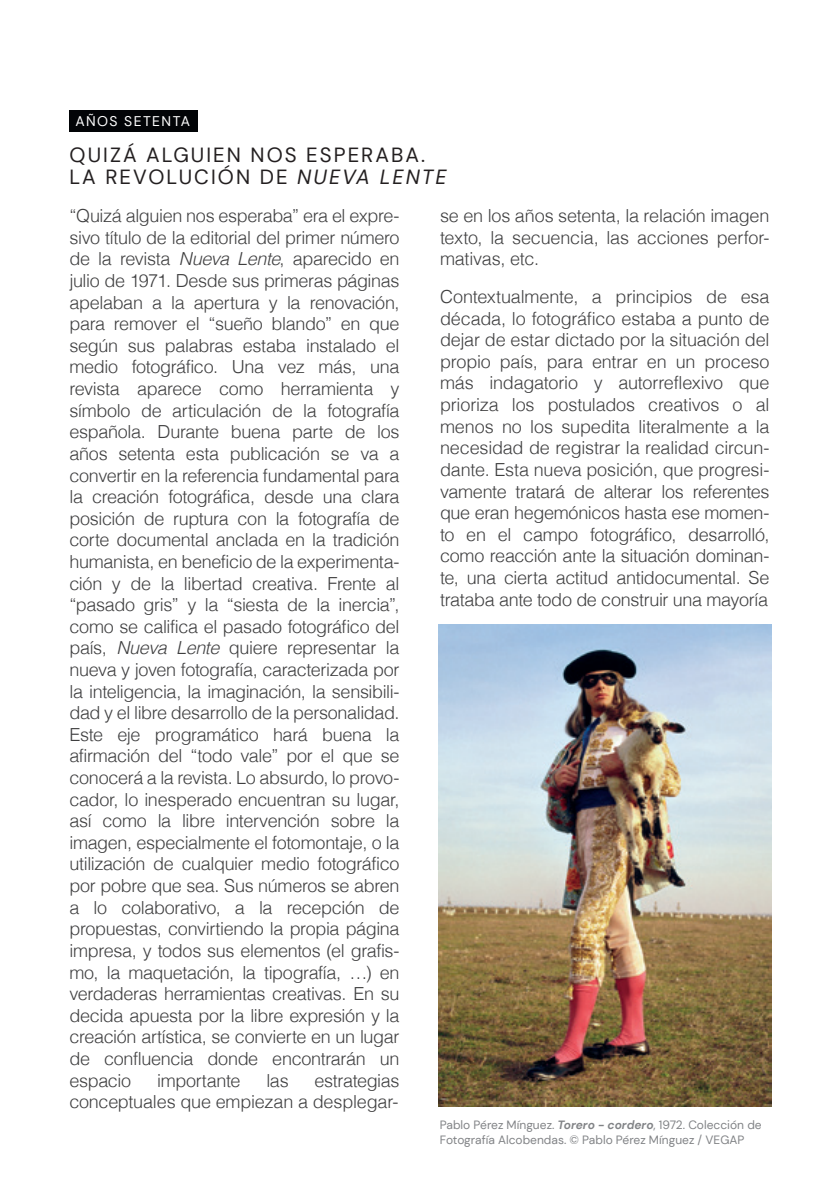
<style>
.page{position:relative;width:840px;height:1191px;background:#fff}
.page>*{position:absolute;margin:0;border:0;box-sizing:border-box;transform-origin:0 0}
.t1{font:20.4px/22.6px "DM Sans";letter-spacing:.1em;color:#231f20}
.t2{font:300 18px/21.6px "Helvetica";letter-spacing:-.015em;color:#3f3f40;text-align:justify}
.t3{font:14px "DM Sans";letter-spacing:.1em;color:#fff}
.t4{font:12px/14.4px "DM Sans";color:#818386}
.s1{font-style:italic}
.s2{font-weight:700;font-style:italic}
</style>
<div class="page">
<div style="left:69px;top:111px;width:128px;height:21px;background:#020407"></div>
<img style="left:438px;top:624px;width:332px;height:482px">
<p class="t3" style="left:75px;top:112px;width:116px">AÑOS SETENTA</p>
<p class="t1" style="left:69px;top:143px;width:378px">QUIZÁ ALGUIEN NOS ESPERABA.<br>LA REVOLUCIÓN DE <span class="s1">NUEVA LENTE</span></p>
<p class="t2" style="left:69px;top:204px;width:331px">“Quizá alguien nos esperaba” era el expre&shy;sivo título de la editorial del primer número de la revista <span class="s1">Nueva Lente</span>, aparecido en julio de 1971. Desde sus primeras páginas apelaban a la apertura y la renovación, para remover el “sueño blando” en que según sus palabras estaba instalado el medio fotográfico. Una vez más, una revista aparece como herramienta y símbolo de articulación de la fotografía española. Durante buena parte de los años setenta esta publicación se va a convertir en la referencia fundamental para la creación fotográfica, desde una clara posición de ruptura con la fotografía de corte documental anclada en la tradición humanista, en beneficio de la experimenta&shy;ción y de la libertad creativa. Frente al “pasado gris” y la “siesta de la inercia”, como se califica el pasado fotográfico del país, <span class="s1">Nueva Lente</span> quiere representar la nueva y joven fotografía, caracterizada por la inteligencia, la imaginación, la sensibili&shy;dad y el libre desarrollo de la personalidad.<br>Este eje programático hará buena la afirmación del “todo vale” por el que se conocerá a la revista. Lo absurdo, lo provo&shy;cador, lo inesperado encuentran su lugar, así como la libre intervención sobre la imagen, especialmente el fotomontaje, o la utilización de cualquier medio fotográfico por pobre que sea. Sus números se abren a lo colaborativo, a la recepción de propuestas, convirtiendo la propia página impresa, y todos sus elementos (el grafis&shy;mo, la maquetación, la tipografía, …) en verdaderas herramientas creativas. En su decida apuesta por la libre expresión y la creación artística, se convierte en un lugar de confluencia donde encontrarán un espacio</p>
<p class="t2" style="left:440px;top:204px;width:331px">se en los años setenta, la relación imagen texto, la secuencia, las acciones perfor&shy;mativas, etc.</p>
<p class="t2" style="left:440px;top:284px;width:331px">Contextualmente, a principios de esa década, lo fotográfico estaba a punto de dejar de estar dictado por la situación del propio país, para entrar en un proceso más indagatorio y autorreflexivo que prioriza los postulados creativos o al menos no los supedita literalmente a la necesidad de registrar la realidad circun&shy;dante. Esta nueva posición, que progresi&shy;vamente tratará de alterar los referentes que eran hegemónicos hasta ese momen&shy;to en el campo fotográfico, desarrolló, como reacción ante la situación dominan&shy;te, una cierta actitud antidocumental. Se trataba ante todo de construir una mayoría</p>
<p class="t2" style="left:69px;top:1068px;width:331px;text-align:right">estrategias<br>conceptuales que empiezan a desplegar-</p>
<p class="t2" style="left:157px;top:1068px;width:85px">importante</p>
<p class="t2" style="left:266px;top:1068px;width:24px">las</p>
<p class="t4" style="left:439px;top:1117px;width:323px">Pablo Pérez Mínguez. <span class="s2">Torero - cordero</span>, 1972. Colección de<br>Fotografía Alcobendas. © Pablo Pérez Mínguez / VEGAP</p>
</div>
